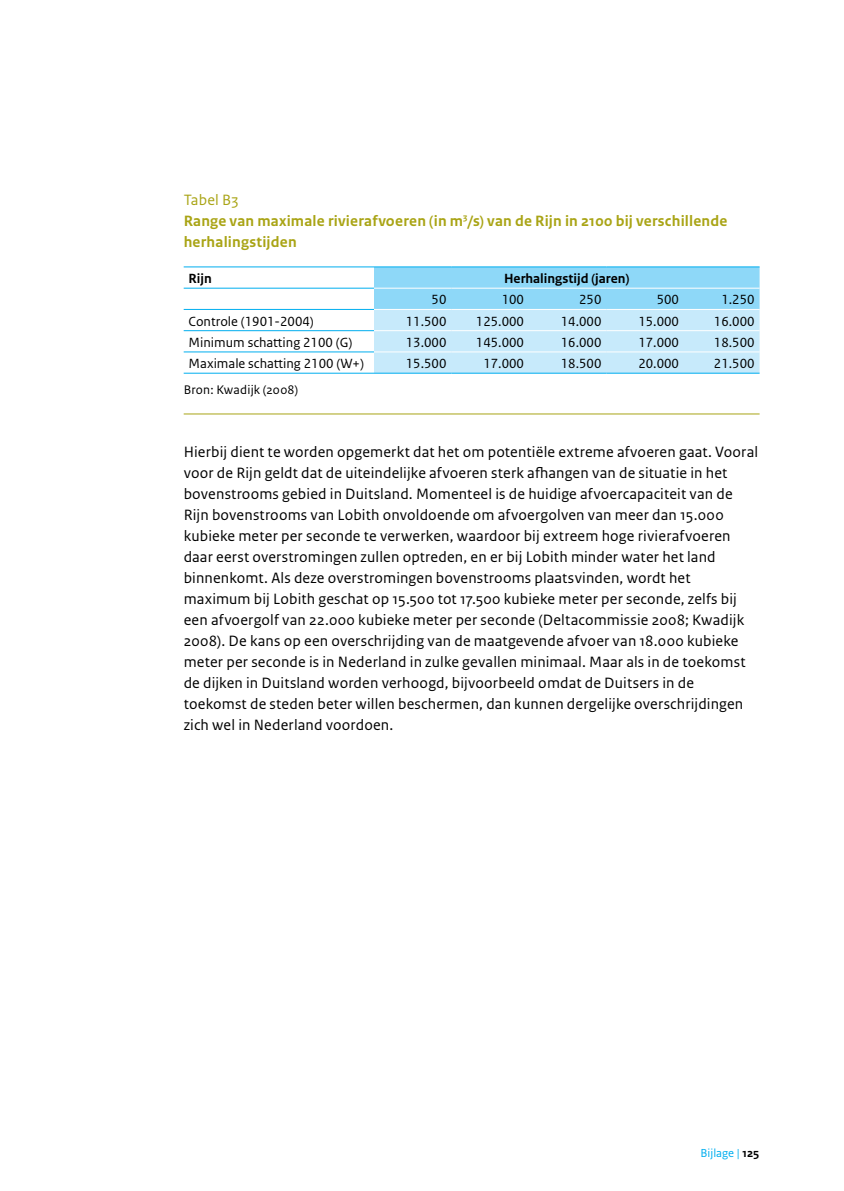
<style>
.page{position:relative;width:844px;height:1191px;background:#fff}
.page>*{position:absolute;margin:0;border:0;box-sizing:border-box;transform-origin:0 0}
.t1{font:15.75px/21px "Rijksoverheid Sans Text";letter-spacing:.01em;color:#000}
.t2{font:700 15.75px/21px "Rijksoverheid Sans Text";letter-spacing:.015em;color:#a9a415}
.t3{font:14px "Rijksoverheid Sans Text";color:#000}
.t4{font:700 14px "Rijksoverheid Sans Text";color:#000}
.t5{font:13.12px "Rijksoverheid Sans Text";letter-spacing:.015em;color:#000}
.t6{font:12.25px "Rijksoverheid Sans Text";color:#00aeef}
.s1{font-weight:400}
.s2{font-weight:700;color:#000}
</style>
<div class="page">
<hr style="left:184px;top:413px;width:575px;height:1px;background:#a9a415">
<svg style="left:374px;top:267px;width:385px;height:106px"></svg>
<hr style="left:184px;top:288px;width:190px;height:1px;background:#00aeef">
<hr style="left:184px;top:309px;width:190px;height:1px;background:#00aeef">
<hr style="left:184px;top:330px;width:190px;height:1px;background:#00aeef">
<hr style="left:184px;top:351px;width:190px;height:1px;background:#00aeef">
<hr style="left:374px;top:330px;width:77px;height:1px;background:#fff">
<hr style="left:451px;top:330px;width:78px;height:1px;background:#fff">
<hr style="left:529px;top:330px;width:77px;height:1px;background:#fff">
<hr style="left:606px;top:330px;width:77px;height:1px;background:#fff">
<hr style="left:683px;top:330px;width:76px;height:1px;background:#fff">
<hr style="left:374px;top:351px;width:77px;height:1px;background:#fff">
<hr style="left:451px;top:351px;width:78px;height:1px;background:#fff">
<hr style="left:529px;top:351px;width:77px;height:1px;background:#fff">
<hr style="left:606px;top:351px;width:77px;height:1px;background:#fff">
<hr style="left:683px;top:351px;width:76px;height:1px;background:#fff">
<hr style="left:374px;top:288px;width:77px;height:1px;background:#fff">
<hr style="left:451px;top:288px;width:78px;height:1px;background:#fff">
<hr style="left:529px;top:288px;width:77px;height:1px;background:#fff">
<hr style="left:606px;top:288px;width:77px;height:1px;background:#fff">
<hr style="left:683px;top:288px;width:76px;height:1px;background:#fff">
<hr style="left:374px;top:309px;width:77px;height:1px;background:#fff">
<hr style="left:451px;top:309px;width:78px;height:1px;background:#fff">
<hr style="left:529px;top:309px;width:77px;height:1px;background:#fff">
<hr style="left:606px;top:309px;width:77px;height:1px;background:#fff">
<hr style="left:683px;top:309px;width:76px;height:1px;background:#fff">
<hr style="left:184px;top:266px;width:190px;height:1px;background:#00aeef">
<hr style="left:374px;top:266px;width:77px;height:1px;background:#00aeef">
<hr style="left:451px;top:266px;width:78px;height:1px;background:#00aeef">
<hr style="left:529px;top:266px;width:77px;height:1px;background:#00aeef">
<hr style="left:606px;top:266px;width:77px;height:1px;background:#00aeef">
<hr style="left:683px;top:266px;width:76px;height:1px;background:#00aeef">
<hr style="left:184px;top:373px;width:190px;height:1px;background:#00aeef">
<hr style="left:374px;top:373px;width:77px;height:1px;background:#00aeef">
<hr style="left:451px;top:373px;width:78px;height:1px;background:#00aeef">
<hr style="left:529px;top:373px;width:77px;height:1px;background:#00aeef">
<hr style="left:606px;top:373px;width:77px;height:1px;background:#00aeef">
<hr style="left:683px;top:373px;width:76px;height:1px;background:#00aeef">
<p class="t2" style="left:184px;top:189px;width:545px"><span class="s1">Tabel B3<br></span>Range van maximale rivierafvoeren (in m<sup>3</sup>/s) van de Rijn in 2100 bij verschillende herhalingstijden</p>
<p class="t4" style="left:189px;top:271px;width:25px">Rijn</p>
<p class="t4" style="left:504px;top:271px;width:127px">Herhalingstijd (jaren)</p>
<p class="t3" style="left:431px;top:292px;width:16px">50</p>
<p class="t3" style="left:501px;top:292px;width:24px">100</p>
<p class="t3" style="left:579px;top:292px;width:24px">250</p>
<p class="t3" style="left:656px;top:292px;width:24px">500</p>
<p class="t3" style="left:721px;top:292px;width:35px">1.250</p>
<p class="t3" style="left:189px;top:313px;width:127px">Controle (1901-2004)</p>
<p class="t3" style="left:406px;top:313px;width:42px">11.500</p>
<p class="t3" style="left:476px;top:313px;width:50px">125.000</p>
<p class="t3" style="left:560px;top:313px;width:42px">14.000</p>
<p class="t3" style="left:638px;top:313px;width:42px">15.000</p>
<p class="t3" style="left:713px;top:313px;width:42px">16.000</p>
<p class="t3" style="left:189px;top:334px;width:165px">Minimum schatting 2100 (G)</p>
<p class="t3" style="left:406px;top:334px;width:42px">13.000</p>
<p class="t3" style="left:476px;top:334px;width:50px">145.000</p>
<p class="t3" style="left:560px;top:334px;width:42px">16.000</p>
<p class="t3" style="left:638px;top:334px;width:42px">17.000</p>
<p class="t3" style="left:713px;top:334px;width:42px">18.500</p>
<p class="t3" style="left:189px;top:356px;width:177px">Maximale schatting 2100 (W+)</p>
<p class="t3" style="left:406px;top:356px;width:42px">15.500</p>
<p class="t3" style="left:483px;top:356px;width:42px">17.000</p>
<p class="t3" style="left:560px;top:356px;width:42px">18.500</p>
<p class="t3" style="left:638px;top:356px;width:42px">20.000</p>
<p class="t3" style="left:713px;top:356px;width:42px">21.500</p>
<p class="t5" style="left:184px;top:382px;width:116px">Bron: Kwadijk (2008)</p>
<p class="t1" style="left:184px;top:441px;width:576px">Hierbij dient te worden opgemerkt dat het om potentiële extreme afvoeren gaat. Vooral voor de Rijn geldt dat de uiteindelijke afvoeren sterk afhangen van de situatie in het bovenstrooms gebied in Duitsland. Momenteel is de huidige afvoercapaciteit van de Rijn bovenstrooms van Lobith onvoldoende om afvoergolven van meer dan 15.000 kubieke meter per seconde te verwerken, waardoor bij extreem hoge rivierafvoeren daar eerst overstromingen zullen optreden, en er bij Lobith minder water het land binnenkomt. Als deze overstromingen bovenstrooms plaatsvinden, wordt het maximum bij Lobith geschat op 15.500 tot 17.500 kubieke meter per seconde, zelfs bij een afvoergolf van 22.000 kubieke meter per seconde (Deltacommissie 2008; Kwadijk 2008). De kans op een overschrijding van de maatgevende afvoer van 18.000 kubieke meter per seconde is in Nederland in zulke gevallen minimaal. Maar als in de toekomst de dijken in Duitsland worden verhoogd, bijvoorbeeld omdat de Duitsers in de toekomst de steden beter willen beschermen, dan kunnen dergelijke overschrijdingen zich wel in Nederland voordoen.</p>
<p class="t6" style="left:700px;top:1146px;width:60px">Bijlage | <span class="s2">125</span></p>
</div>
